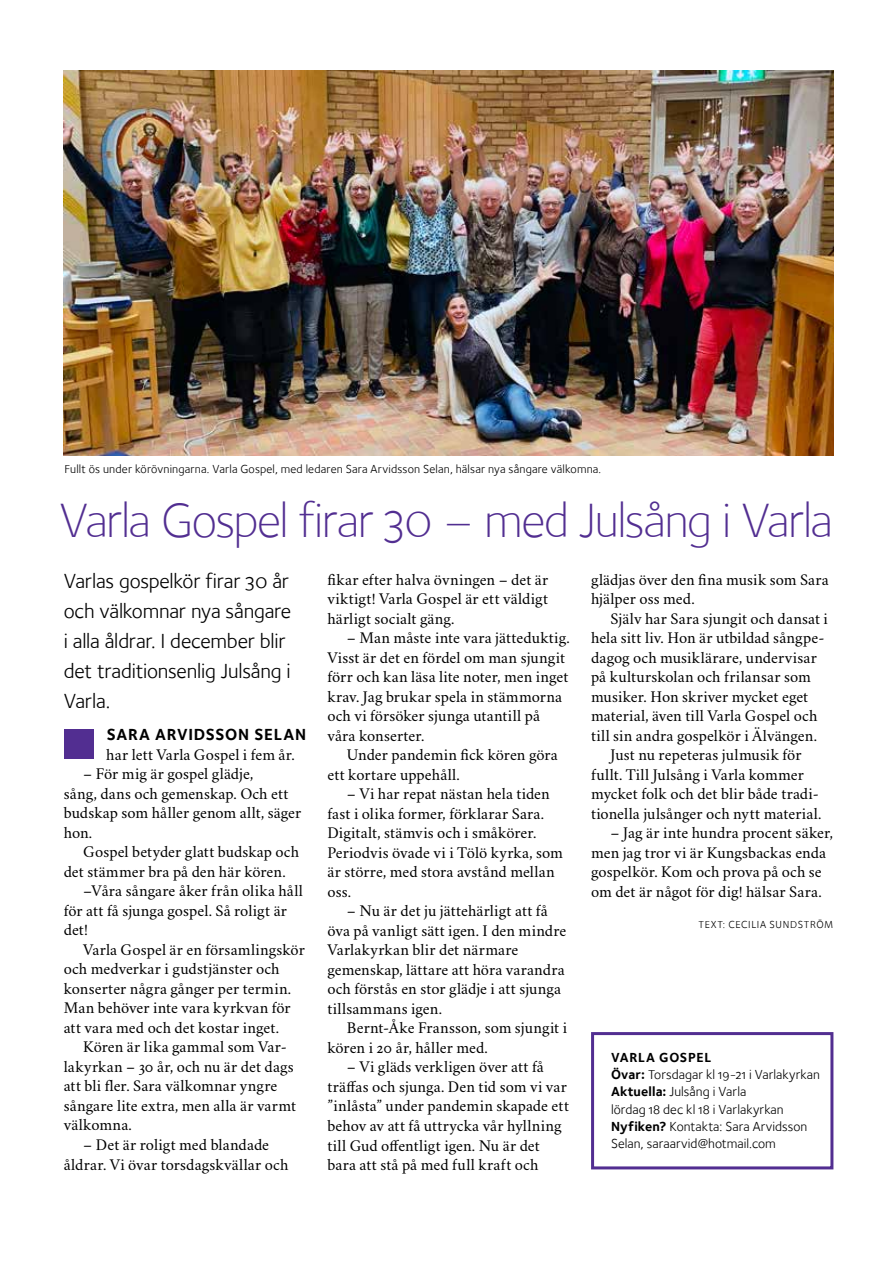
<style>
.page{position:relative;width:893px;height:1263px;background:#fff}
.page>*{position:absolute;margin:0;border:0;box-sizing:border-box;transform-origin:0 0}
.t1{font:49.5px "Foundry Sterling Light OSF";letter-spacing:-.03em;color:#522e91}
.t2{font:21px/30px "Foundry Sterling Book OSF";letter-spacing:-.01em;color:#000}
.t3{font:16.5px/19.5px "Crimson Svk 2.0";letter-spacing:.005em;color:#000}
.t4{font:16.5px "Foundry Sterling Bold OSF";letter-spacing:.045em;color:#000}
.t5{font:13.5px/17.2px "Foundry Sterling Book OSF";letter-spacing:.005em;color:#000}
.t6{font:700 13.5px "Foundry Sterling";letter-spacing:.055em;color:#000}
.t7{font:12px "Foundry Sterling Book OSF";letter-spacing:.015em;color:#000}
.t8{font:10.5px "Foundry Sterling Book OSF";letter-spacing:.065em;color:#000}
.s1{font-family:"Foundry Sterling";font-weight:700}
</style>
<div class="page">
<img style="left:64px;top:70px;width:769px;height:386px">
<div style="left:64px;top:729px;width:30px;height:29px;background:#522e91"></div>
<div style="left:591px;top:1032px;width:242px;height:137px;border:3px solid #522e91"></div>
<p class="t7" style="left:65px;top:462px;width:538px">Fullt ös under körövningarna. Varla Gospel, med ledaren Sara Arvidsson Selan, hälsar nya sångare välkomna.</p>
<h1 class="t1" style="left:60px;top:492px;width:775px">Varla Gospel firar 30 – med Julsång i Varla</h1>
<p class="t2" style="left:64px;top:566px;width:229px">Varlas gospelkör firar 30 år och välkomnar nya sångare i alla åldrar. I december blir det traditionsenlig Julsång i<br>Varla.</p>
<p class="t4" style="left:107px;top:725px;width:201px">SARA ARVIDSSON SELAN</p>
<p class="t3" style="left:106px;top:744px;width:190px">har lett Varla Gospel i fem år.</p>
<p class="t3" style="left:64px;top:763px;width:239px;text-indent:20px">– För mig är gospel glädje,<br>sång, dans och gemenskap. Och ett budskap som håller genom allt, säger hon.</p>
<p class="t3" style="left:83px;top:841px;width:217px">Gospel betyder glatt budskap och</p>
<p class="t3" style="left:64px;top:861px;width:223px">det stämmer bra på den här kören.</p>
<p class="t3" style="left:83px;top:880px;width:221px">–Våra sångare åker från olika håll</p>
<p class="t3" style="left:64px;top:900px;width:225px">för att få sjunga gospel. Så roligt är</p>
<p class="t3" style="left:64px;top:919px;width:26px">det!</p>
<p class="t3" style="left:83px;top:939px;width:223px">Varla Gospel är en församlingskör</p>
<p class="t3" style="left:64px;top:958px;width:217px">och medverkar i gudstjänster och</p>
<p class="t3" style="left:64px;top:978px;width:229px">konserter några gånger per termin.</p>
<p class="t3" style="left:64px;top:997px;width:228px">Man behöver inte vara kyrkvan för</p>
<p class="t3" style="left:64px;top:1017px;width:217px">att vara med och det kostar inget.</p>
<p class="t3" style="left:83px;top:1036px;width:205px">Kören är lika gammal som Var-</p>
<p class="t3" style="left:64px;top:1056px;width:231px">lakyrkan – 30 år, och nu är det dags</p>
<p class="t3" style="left:64px;top:1075px;width:215px">att bli fler. Sara välkomnar yngre</p>
<p class="t3" style="left:64px;top:1095px;width:234px">sångare lite extra, men alla är varmt</p>
<p class="t3" style="left:64px;top:1114px;width:70px">välkomna.</p>
<p class="t3" style="left:64px;top:1134px;width:226px;text-align:center">– Det är roligt med blandade åldrar. Vi övar torsdagskvällar och</p>
<p class="t3" style="left:327px;top:569px;width:222px;text-align:justify">fikar efter halva övningen – det är viktigt! Varla Gospel är ett väldigt härligt socialt gäng.</p>
<p class="t3" style="left:327px;top:627px;width:244px;text-indent:20px">– Man måste inte vara jätteduktig.<br>Visst är det en fördel om man sjungit förr och kan läsa lite noter, men inget krav. Jag brukar spela in stämmorna och vi försöker sjunga utantill på våra konserter.</p>
<p class="t3" style="left:327px;top:744px;width:232px;text-indent:20px">Under pandemin fick kören göra ett kortare uppehåll.</p>
<p class="t3" style="left:327px;top:783px;width:237px;text-indent:20px">– Vi har repat nästan hela tiden fast i olika former, förklarar Sara.<br>Digitalt, stämvis och i småkörer.<br>Periodvis övade vi i Tölö kyrka, som är större, med stora avstånd mellan oss.</p>
<p class="t3" style="left:327px;top:900px;width:241px;text-indent:20px">– Nu är det ju jättehärligt att få öva på vanligt sätt igen. I den mindre<br>Varlakyrkan blir det närmare gemenskap, lättare att höra varandra och förstås en stor glädje i att sjunga tillsammans igen.</p>
<p class="t3" style="left:327px;top:1017px;width:241px;text-indent:20px">Bernt-Åke Fransson, som sjungit i kören i 20 år, håller med.</p>
<p class="t3" style="left:327px;top:1056px;width:243px;text-indent:20px">– Vi gläds verkligen över att få träffas och sjunga. Den tid som vi var ”inlåsta” under pandemin skapade ett behov av att få uttrycka vår hyllning till Gud offentligt igen. Nu är det bara att stå på med full kraft och</p>
<p class="t3" style="left:591px;top:569px;width:239px">glädjas över den fina musik som Sara hjälper oss med.</p>
<p class="t3" style="left:611px;top:608px;width:219px">Själv har Sara sjungit och dansat i</p>
<p class="t3" style="left:591px;top:627px;width:235px">hela sitt liv. Hon är utbildad sångpe-</p>
<p class="t3" style="left:591px;top:647px;width:227px">dagog och musiklärare, undervisar</p>
<p class="t3" style="left:591px;top:666px;width:221px">på kulturskolan och frilansar som</p>
<p class="t3" style="left:591px;top:686px;width:219px">musiker. Hon skriver mycket eget</p>
<p class="t3" style="left:591px;top:705px;width:228px">material, även till Varla Gospel och</p>
<p class="t3" style="left:591px;top:725px;width:228px">till sin andra gospelkör i Älvängen.</p>
<p class="t3" style="left:611px;top:744px;width:192px">Just nu repeteras julmusik för</p>
<p class="t3" style="left:591px;top:764px;width:214px">fullt. Till Julsång i Varla kommer</p>
<p class="t3" style="left:591px;top:783px;width:229px">mycket folk och det blir både tradi-</p>
<p class="t3" style="left:591px;top:803px;width:232px">tionella julsånger och nytt material.</p>
<p class="t3" style="left:591px;top:822px;width:243px;text-indent:20px">– Jag är inte hundra procent säker, men jag tror vi är Kungsbackas enda gospelkör. Kom och prova på och se om det är något för dig! hälsar Sara.</p>
<p class="t8" style="left:698px;top:919px;width:136px">TEXT: CECILIA SUNDSTRÖM</p>
<p class="t6" style="left:611px;top:1049px;width:102px">VARLA GOSPEL</p>
<p class="t5" style="left:611px;top:1066px;width:210px"><span class="s1">Övar:</span> Torsdagar kl 19-21 i Varlakyrkan<br><span class="s1">Aktuella:</span> Julsång i Varla<br>lördag 18 dec kl 18 i Varlakyrkan<br><span class="s1">Nyfiken?</span> Kontakta: Sara Arvidsson<br>Selan, saraarvid@hotmail.com</p>
</div>
